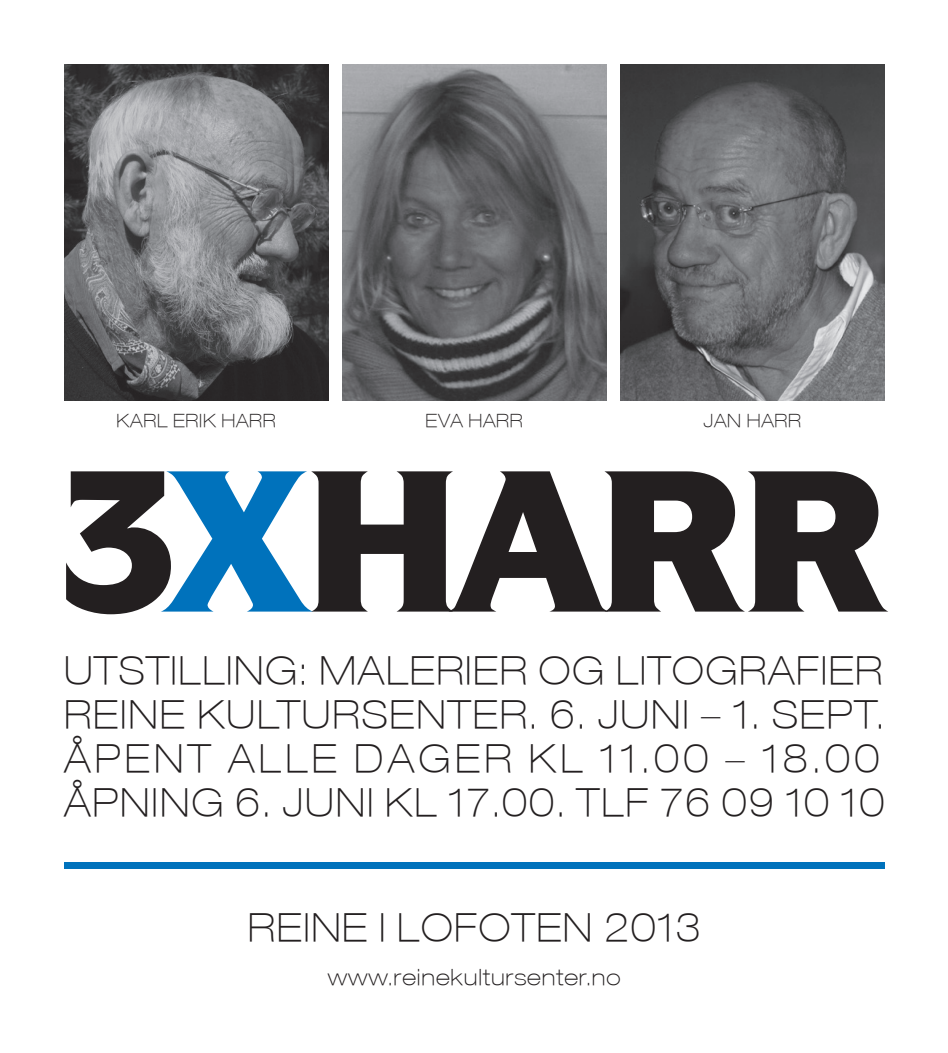
<style>
.page{position:relative;width:948px;height:1053px;background:#fff}
.page>*{position:absolute;margin:0;border:0;box-sizing:border-box;transform-origin:0 0}
.t1{font:193.28px "Antalya";color:#231f20}
.t2{font:100 expanded 38.7px/44.1px "Helvetica Neue LT";letter-spacing:.05em;color:#231f20}
.t3{font:100 expanded 22.28px "Helvetica Neue LT";letter-spacing:.04em;color:#231f20}
.t4{font:100 expanded 18.22px "Helvetica Neue LT";letter-spacing:.04em;color:#231f20}
.s1{color:#0072bc}
</style>
<div class="page">
<div style="left:64px;top:862px;width:820px;height:6px;background:#0072bc"></div>
<img style="left:342px;top:64px;width:264px;height:336px">
<img style="left:620px;top:64px;width:264px;height:336px">
<img style="left:64px;top:64px;width:264px;height:336px">
<p class="t4" style="left:116px;top:409px;width:161px">KARL ERIK HARR</p>
<p class="t4" style="left:425px;top:409px;width:99px">EVA HARR</p>
<p class="t4" style="left:703px;top:409px;width:99px">JAN HARR</p>
<h1 class="t1" style="left:50px;top:419px;width:834px">3<span class="s1">X</span>HARR</h1>
<p class="t2" style="left:64px;top:647px;width:821px">UTSTILLING: MALERIER OG LITOGRAFIER REINE KULTURSENTER. 6. JUNI – 1. SEPT.<br>ÅPENT ALLE DAGER KL 11.00 – 18.00<br>ÅPNING 6. JUNI KL 17.00. TLF 76 09 10 10</p>
<p class="t2" style="left:248px;top:904px;width:454px">REINE I LOFOTEN 2013</p>
<p class="t3" style="left:328px;top:963px;width:294px">www.reinekultursenter.no</p>
</div>
